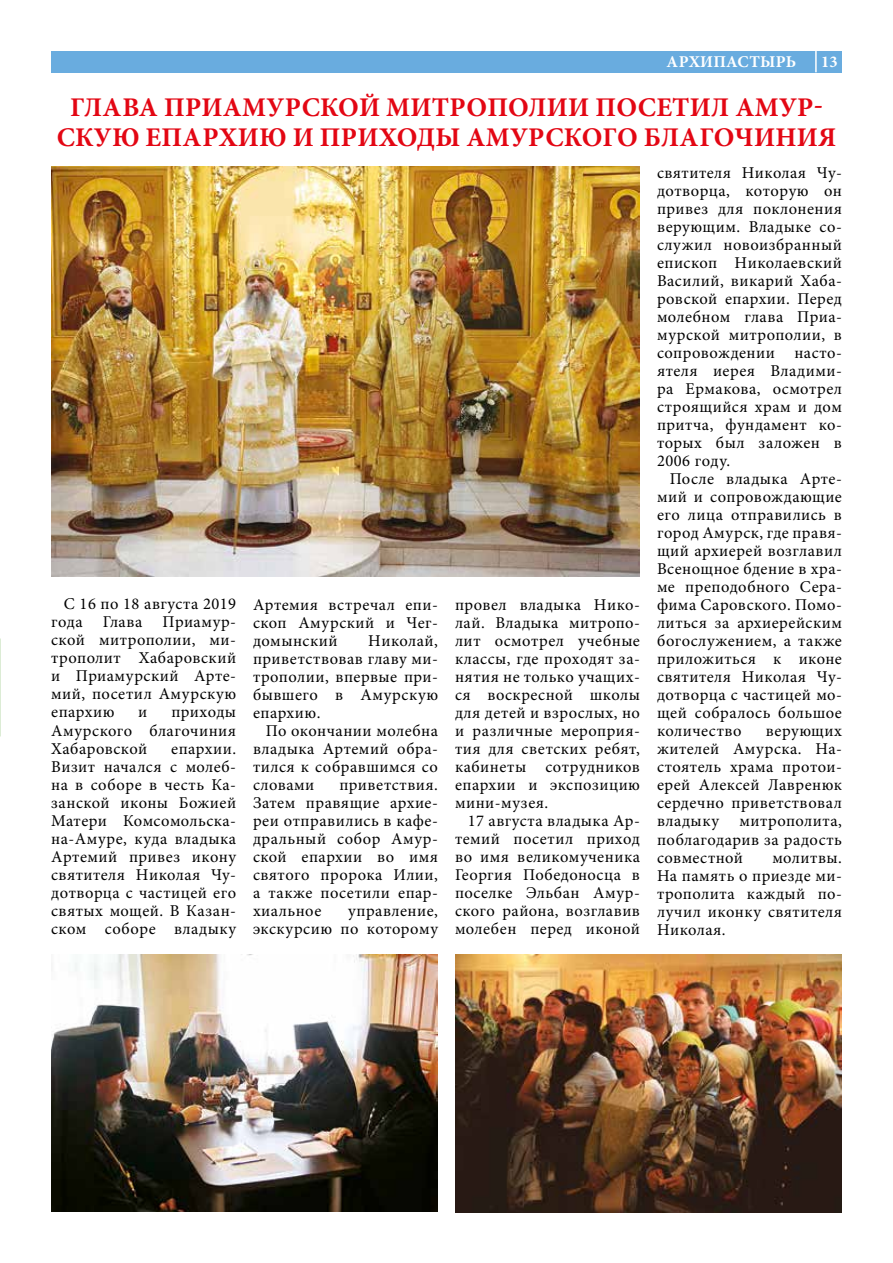
<style>
.page{position:relative;width:893px;height:1263px;background:#fff}
.page>*{position:absolute;margin:0;border:0;box-sizing:border-box;transform-origin:0 0}
.t1{font:700 27px/30px "Minion Pro";letter-spacing:.01em;color:#e30613;text-align:center}
.t2{font:16.5px/18px "Minion Pro";letter-spacing:.03em;color:#000;text-align:justify}
.t3{font:700 16.5px "Minion Pro";letter-spacing:.01em;color:#fff}
</style>
<div class="page">
<div style="left:51px;top:51px;width:791px;height:21px;background:#69acdf"></div>
<hr style="left:815px;top:51px;width:2px;height:21px;background:#fff">
<img style="left:51px;top:166px;width:589px;height:410px">
<img style="left:51px;top:954px;width:387px;height:258px">
<img style="left:455px;top:954px;width:387px;height:258px">
<p class="t3" style="left:666px;top:50px;width:131px">АРХИПАСТЫРЬ</p>
<p class="t3" style="left:821px;top:50px;width:18px">13</p>
<h1 class="t1" style="left:57px;top:92px;width:781px">ГЛАВА ПРИАМУРСКОЙ МИТРОПОЛИИ ПОСЕТИЛ АМУР-<br>СКУЮ ЕПАРХИЮ И ПРИХОДЫ АМУРСКОГО БЛАГОЧИНИЯ</h1>
<p class="t2" style="left:51px;top:595px;width:186px;text-indent:13px">С 16 по 18 августа 2019 года Глава Приамур&shy;ской митрополии, ми&shy;трополит Хабаровский и Приамурский Арте&shy;мий, посетил Амурскую епархию</p>
<p class="t2" style="left:51px;top:703px;width:186px;text-indent:120px">приходы Амурского благочиния Хабаровской</p>
<p class="t2" style="left:138px;top:703px;width:11px">и</p>
<p class="t2" style="left:51px;top:739px;width:186px;text-indent:120px">епархии.<br>Визит начался с молеб&shy;на в соборе в честь Ка&shy;занской иконы Божией Матери Комсомольска&shy;на-Амуре, куда владыка Артемий привез икону святителя Николая Чу&shy;дотворца с частицей его святых мощей. В Казан&shy;ском соборе владыку</p>
<p class="t2" style="left:253px;top:595px;width:186px">Артемия встречал епи&shy;скоп Амурский и Чег&shy;домынский</p>
<p class="t2" style="left:253px;top:631px;width:186px;text-indent:115px">Николай, приветствовав главу ми&shy;трополии, впервые при&shy;бывшего в Амурскую епархию.</p>
<p class="t2" style="left:253px;top:721px;width:186px;text-indent:13px">По окончании молебна владыка Артемий обра&shy;тился к собравшимся со словами</p>
<p class="t2" style="left:253px;top:775px;width:186px;text-indent:86px">приветствия.<br>Затем правящие архие&shy;реи отправились в кафе&shy;дральный собор Амур&shy;ской епархии во имя святого пророка Илии, а также посетили епар&shy;хиальное</p>
<p class="t2" style="left:253px;top:901px;width:186px;text-align:right">управление,<br>экскурсию по которому</p>
<p class="t2" style="left:455px;top:595px;width:186px">провел владыка Нико&shy;лай. Владыка митропо&shy;лит осмотрел учебные классы, где проходят за&shy;нятия не только учащих&shy;ся воскресной школы для детей и взрослых, но и различные мероприя&shy;тия для светских ребят, кабинеты сотрудников епархии и экспозицию мини-музея.</p>
<p class="t2" style="left:455px;top:811px;width:186px;text-indent:13px">17 августа владыка Ар&shy;темий посетил приход во имя великомученика Георгия Победоносца в поселке Эльбан Амур&shy;ского района, возглавив молебен перед иконой</p>
<p class="t2" style="left:657px;top:164px;width:186px">святителя Николая Чу&shy;дотворца, которую он привез для поклонения верующим. Владыке со&shy;служил новоизбранный епископ Николаевский Василий, викарий Хаба&shy;ровской епархии. Перед молебном глава Приа&shy;мурской митрополии, в сопровождении насто&shy;ятеля иерея Владими&shy;ра Ермакова, осмотрел строящийся храм и дом притча, фундамент ко&shy;торых был заложен в 2006 году.</p>
<p class="t2" style="left:657px;top:470px;width:186px;text-indent:13px">После владыка Арте&shy;мий и сопровождающие его лица отправились в город Амурск, где правя&shy;щий архиерей возглавил Всенощное бдение в хра&shy;ме преподобного Сера&shy;фима Саровского. Помо&shy;литься за архиерейским богослужением, а также приложиться к иконе святителя Николая Чу&shy;дотворца с частицей мо&shy;щей собралось большое количество</p>
<p class="t2" style="left:657px;top:722px;width:186px;text-indent:109px">верующих жителей Амурска. На&shy;стоятель храма протои&shy;ерей Алексей Лавренюк сердечно приветствовал владыку митрополита, поблагодарив за радость совместной</p>
<p class="t2" style="left:657px;top:848px;width:186px;text-indent:115px">молитвы.<br>На память о приезде ми&shy;трополита каждый по&shy;лучил иконку святителя Николая.</p>
</div>
